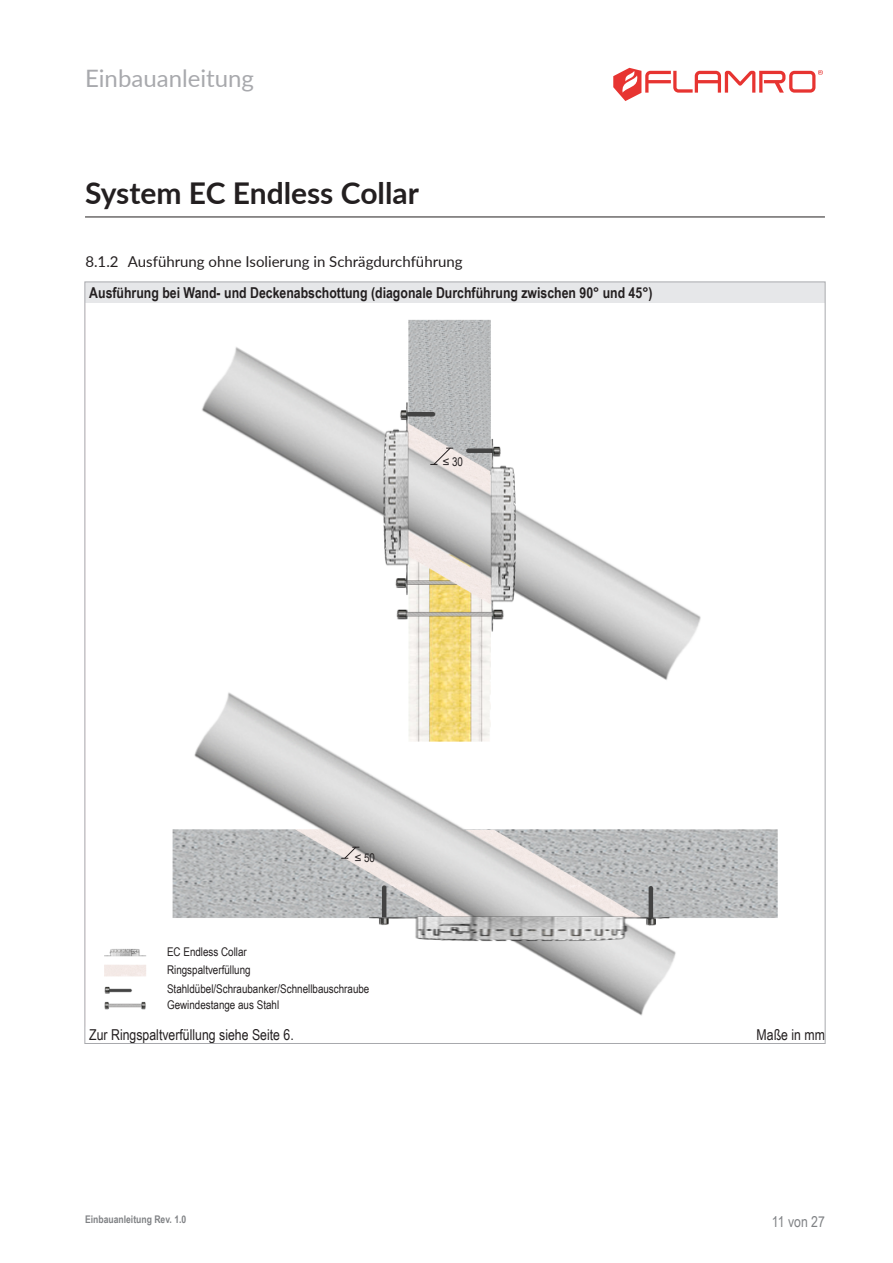
<style>
.page{position:relative;width:893px;height:1263px;background:#fff}
.page>*{position:absolute;margin:0;border:0;box-sizing:border-box;transform-origin:0 0}
.t1{font:700 30px "Lato";color:#231f20}
.t2{font:24px "Lato";color:#a8a9ad}
.p___Zwischenüberschrift_grauer_Balken{font:700 15px "Arial Narrow";color:#231f20}
.t3{font:15px "Lato";color:#231f20}
.p___Fließtext{font:15px "Arial Narrow";color:#231f20}
.p___Fließtext_rechtsbündig{font:15px "Arial Narrow";color:#231f20}
.t4{font:15px "Arial Narrow";color:#808285}
.t5{font:12px/18.9px "Arial Narrow";color:#231f20}
.t6{font:700 10.5px "Arial Narrow";color:#808285}
</style>
<div class="page">
<hr style="left:85px;top:217px;width:740px;height:1px;background:#231f20">
<div style="left:85px;top:282px;width:740px;height:21px;background:#e6e7e9"></div>
<img style="left:104px;top:319px;width:674px;height:697px">
<svg style="left:341px;top:846px;width:18px;height:13px"></svg>
<svg style="left:430px;top:447px;width:23px;height:19px"></svg>
<svg style="left:613px;top:68px;width:210px;height:33px"></svg>
<h2 class="t2" style="left:85px;top:61px;width:170px">Einbauanleitung</h2>
<h1 class="t1" style="left:85px;top:171px;width:335px">System EC Endless Collar</h1>
<p class="t3" style="left:85px;top:251px;width:379px">8.1.2 Ausführung ohne Isolierung in Schrägdurchführung</p>
<p class="p___Zwischenüberschrift_grauer_Balken" style="left:89px;top:282px;width:565px">Ausführung bei Wand- und Deckenabschottung (diagonale Durchführung zwischen 90° und 45°)</p>
<p class="t5" style="left:443px;top:452px;width:22px">≤ 30</p>
<p class="t5" style="left:167px;top:942px;width:81px">EC Endless Collar</p>
<p class="t5" style="left:355px;top:848px;width:22px">≤ 50</p>
<p class="t5" style="left:167px;top:960px;width:204px">Ringspaltverfüllung<br>Stahldübel/Schraubanker/Schnellbauschraube</p>
<p class="t5" style="left:167px;top:995px;width:114px">Gewindestange aus Stahl</p>
<p class="p___Fließtext" style="left:89px;top:1024px;width:206px">Zur Ringspaltverfüllung siehe Seite 6.</p>
<p class="p___Fließtext_rechtsbündig" style="left:757px;top:1024px;width:70px">Maße in mm</p>
<p class="t6" style="left:85px;top:1212px;width:103px">Einbauanleitung Rev. 1.0</p>
<p class="t4" style="left:772px;top:1210px;width:55px">11 von 27</p>
</div>
